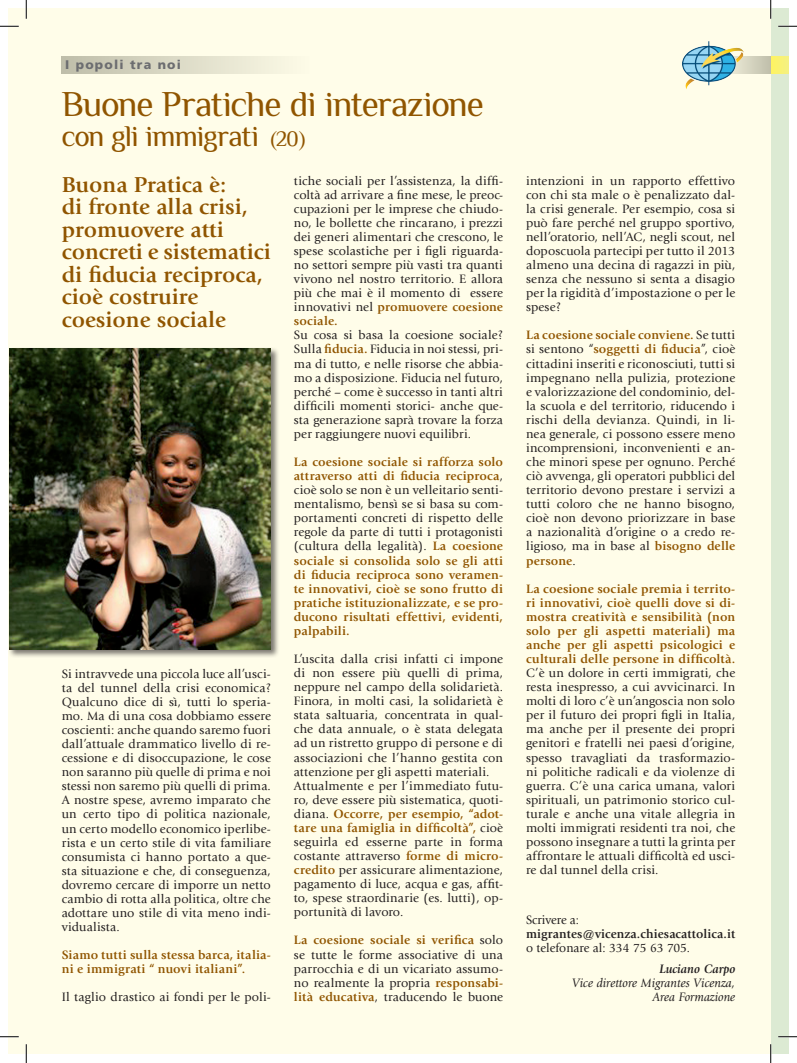
<style>
.page{position:relative;width:797px;height:1063px;background:#fff}
.page>*{position:absolute;margin:0;border:0;box-sizing:border-box;transform-origin:0 0}
.t1{font:36.25px "Philosopher";letter-spacing:-.03em;color:#905500}
.t2{font:30px "Philosopher";letter-spacing:-.03em;color:#905500}
.Normale{font:700 22.5px/22.5px "Giovanni";color:#905500}
.Normale-2{font:italic 12.75px "Giovanni";color:#231f20;scale:.96 1}
.Normale-3{font:700 12.75px "Giovanni";letter-spacing:.01em;color:#231f20}
.Normale-4{font:12.75px "Giovanni";color:#231f20;scale:.96 1}
.Normale-5{font:italic 700 12.75px "Giovanni";color:#231f20;scale:.96 1}
.Normale-6{font:12.62px/14px "Giovanni";letter-spacing:.01em;color:#231f20;text-align:justify}
.Normale-7{font:700 12.62px/14px "Giovanni";letter-spacing:.015em;color:#905500}
.t3{font:900 12.5px "Frutiger";letter-spacing:.1em;color:#6c6d70}
.s1{font-size:21.88px}
.s2{font-weight:700;color:#905500}
.s3{font-weight:400;color:#231f20}
</style>
<div class="page">
<div style="left:9px;top:9px;width:761px;height:1045px;background:#fffde9"></div>
<div style="left:62px;top:56px;width:248px;height:17px;background:linear-gradient(to right,#bfbeaa,#fdfbe7)"></div>
<div style="left:770px;top:9px;width:18px;height:1045px;background:#dcead3"></div>
<svg style="left:770px;top:56px;width:18px;height:17px"></svg>
<div style="left:9px;top:347px;width:270px;height:311px;background:#231f20;opacity:.6"></div>
<img style="left:10px;top:349px;width:261px;height:300px">
<svg style="left:745px;top:56px;width:25px;height:17px"></svg>
<img style="left:682px;top:41px;width:63px;height:48px">
<svg style="left:0;top:25px;width:19px;height:2px"></svg>
<svg style="left:778px;top:25px;width:19px;height:2px"></svg>
<svg style="left:0;top:1035px;width:19px;height:2px"></svg>
<svg style="left:778px;top:1035px;width:19px;height:2px"></svg>
<svg style="left:25px;top:0;width:2px;height:19px"></svg>
<svg style="left:25px;top:1044px;width:2px;height:18px"></svg>
<svg style="left:770px;top:0;width:1px;height:19px"></svg>
<svg style="left:770px;top:1044px;width:1px;height:18px"></svg>
<p class="t3" style="left:65px;top:57px;width:117px">I popoli tra noi</p>
<p class="t1" style="left:62px;top:84px;width:424px">Buone Pratiche di interazione</p>
<p class="t2" style="left:62px;top:120px;width:245px">con gli immigrati <span class="s1">(20)</span></p>
<p class="Normale" style="left:62px;top:173px;width:166px">Buona Pratica è:</p>
<p class="Normale" style="left:62px;top:196px;width:188px">di fronte alla crisi,</p>
<p class="Normale" style="left:62px;top:218px;width:164px">promuovere atti</p>
<p class="Normale" style="left:62px;top:241px;width:211px">concreti e sistematici</p>
<p class="Normale" style="left:62px;top:263px;width:203px">di fiducia reciproca, cioè costruire coesione sociale</p>
<p class="Normale-6" style="left:62px;top:666px;width:211px">Si intravvede una piccola luce all’usci&shy;ta del tunnel della crisi economica?<br>Qualcuno dice di sì, tutti lo speria&shy;mo. Ma di una cosa dobbiamo essere coscienti: anche quando saremo fuori dall’attuale drammatico livello di re&shy;cessione e di disoccupazione, le cose non saranno più quelle di prima e noi stessi non saremo più quelli di prima.</p>
<p class="Normale-6" style="left:62px;top:793px;width:211px">A nostre spese, avremo imparato che un certo tipo di politica nazionale, un certo modello economico iperlibe&shy;rista e un certo stile di vita familiare consumista ci hanno portato a que&shy;sta situazione e che, di conseguenza, dovremo cercare di imporre un netto cambio di rotta alla politica, oltre che adottare uno stile di vita meno indi&shy;vidualista.</p>
<p class="Normale-7" style="left:62px;top:947px;width:211px">Siamo tutti sulla stessa barca, italia&shy;ni e immigrati “ nuovi italiani”.</p>
<p class="Normale-6" style="left:62px;top:990px;width:211px">Il taglio drastico ai fondi per le poli-</p>
<p class="Normale-6" style="left:294px;top:174px;width:211px">tiche sociali per l’assistenza, la diffi&shy;coltà ad arrivare a fine mese, le preoc&shy;cupazioni per le imprese che chiudo&shy;no, le bollette che rincarano, i prezzi dei generi alimentari che crescono, le spese scolastiche per i figli riguarda&shy;no settori sempre più vasti tra quanti vivono nel nostro territorio. E allora più che mai è il momento di essere innovativi nel <span class="s2">promuovere coesione sociale.</span></p>
<p class="Normale-6" style="left:294px;top:328px;width:211px">Su cosa si basa la coesione sociale?<br>Sulla <span class="s2">fiducia.</span> Fiducia in noi stessi, pri&shy;ma di tutto, e nelle risorse che abbia&shy;mo a disposizione. Fiducia nel futuro, perché – come è successo in tanti altri difficili momenti storici- anche que&shy;sta generazione saprà trovare la forza per raggiungere nuovi equilibri.</p>
<p class="Normale-7" style="left:294px;top:455px;width:211px;text-align:justify">La coesione sociale si rafforza solo attraverso atti di fiducia reciproca<span class="s3">, cioè solo se non è un velleitario senti&shy;mentalismo, bensì se si basa su com&shy;portamenti concreti di rispetto delle regole da parte di tutti i protagonisti (cultura della legalità).</span> La coesione sociale si consolida solo se gli atti di fiducia reciproca sono veramen&shy;te innovativi, cioè se sono frutto di pratiche istituzionalizzate, e se pro&shy;ducono risultati effettivi, evidenti, palpabili.</p>
<p class="Normale-6" style="left:294px;top:652px;width:211px">L’uscita dalla crisi infatti ci impone di non essere più quelli di prima, neppure nel campo della solidarietà.<br>Finora, in molti casi, la solidarietà è stata saltuaria, concentrata in qual&shy;che data annuale, o è stata delegata ad un ristretto gruppo di persone e di associazioni che l’hanno gestita con attenzione per gli aspetti materiali.</p>
<p class="Normale-6" style="left:294px;top:778px;width:211px">Attualmente e per l’immediato futu&shy;ro, deve essere più sistematica, quoti&shy;diana. <span class="s2">Occorre, per esempio, “adot&shy;tare una famiglia in difficoltà”,</span> cioè seguirla ed esserne parte in forma costante attraverso <span class="s2">forme di micro&shy;credito</span> per assicurare alimentazione, pagamento di luce, acqua e gas, affit&shy;to, spese straordinarie (es. lutti), op&shy;portunità di lavoro.</p>
<p class="Normale-6" style="left:294px;top:933px;width:211px"><span class="s2">La coesione sociale si verifica</span> solo se tutte le forme associative di una parrocchia e di un vicariato assumo&shy;no realmente la propria <span class="s2">responsabi&shy;lità educativa</span>, traducendo le buone</p>
<p class="Normale-6" style="left:526px;top:174px;width:211px">intenzioni in un rapporto effettivo con chi sta male o è penalizzato dal&shy;la crisi generale. Per esempio, cosa si può fare perché nel gruppo sportivo, nell’oratorio, nell’AC, negli scout, nel doposcuola partecipi per tutto il 2013 almeno una decina di ragazzi in più, senza che nessuno si senta a disagio per la rigidità d’impostazione o per le spese?</p>
<p class="Normale-6" style="left:526px;top:328px;width:211px"><span class="s2">La coesione sociale conviene.</span> Se tutti si sentono “<span class="s2">soggetti di fiducia</span>”, cioè cittadini inseriti e riconosciuti, tutti si impegnano nella pulizia, protezione e valorizzazione del condominio, del&shy;la scuola e del territorio, riducendo i rischi della devianza. Quindi, in li&shy;nea generale, ci possono essere meno incomprensioni, inconvenienti e an&shy;che minori spese per ognuno. Perché ciò avvenga, gli operatori pubblici del territorio devono prestare i servizi a tutti coloro che ne hanno bisogno, cioè non devono priorizzare in base a nazionalità d’origine o a credo re&shy;ligioso, ma in base al <span class="s2">bisogno delle persone</span>.</p>
<p class="Normale-6" style="left:526px;top:581px;width:211px"><span class="s2">La coesione sociale premia i territo&shy;ri innovativi</span>, <span class="s2">cioè quelli dove si di&shy;mostra creatività e sensibilità (non solo per gli aspetti materiali) ma anche per gli aspetti psicologici e culturali delle persone in difficoltà.<br></span>C’è un dolore in certi immigrati, che resta inespresso, a cui avvicinarci. In molti di loro c’è un’angoscia non solo per il futuro dei propri figli in Italia, ma anche per il presente dei propri genitori e fratelli nei paesi d’origine, spesso travagliati da trasformazio&shy;ni politiche radicali e da violenze di guerra. C’è una carica umana, valori spirituali, un patrimonio storico cul&shy;turale e anche una vitale allegria in molti immigrati residenti tra noi, che possono insegnare a tutti la grinta per affrontare le attuali difficoltà ed usci&shy;re dal tunnel della crisi.</p>
<p class="Normale-4" style="left:526px;top:912px;width:57px">Scrivere a:</p>
<p class="Normale-3" style="left:526px;top:925px;width:211px">migrantes@vicenza.chiesacattolica.it</p>
<p class="Normale-4" style="left:526px;top:940px;width:172px">o telefonare al: 334 75 63 705.</p>
<p class="Normale-5" style="left:659px;top:961px;width:81px">Luciano Carpo</p>
<p class="Normale-2" style="left:572px;top:975px;width:171px">Vice direttore Migrantes Vicenza,</p>
<p class="Normale-2" style="left:652px;top:989px;width:88px">Area Formazione</p>
</div>
